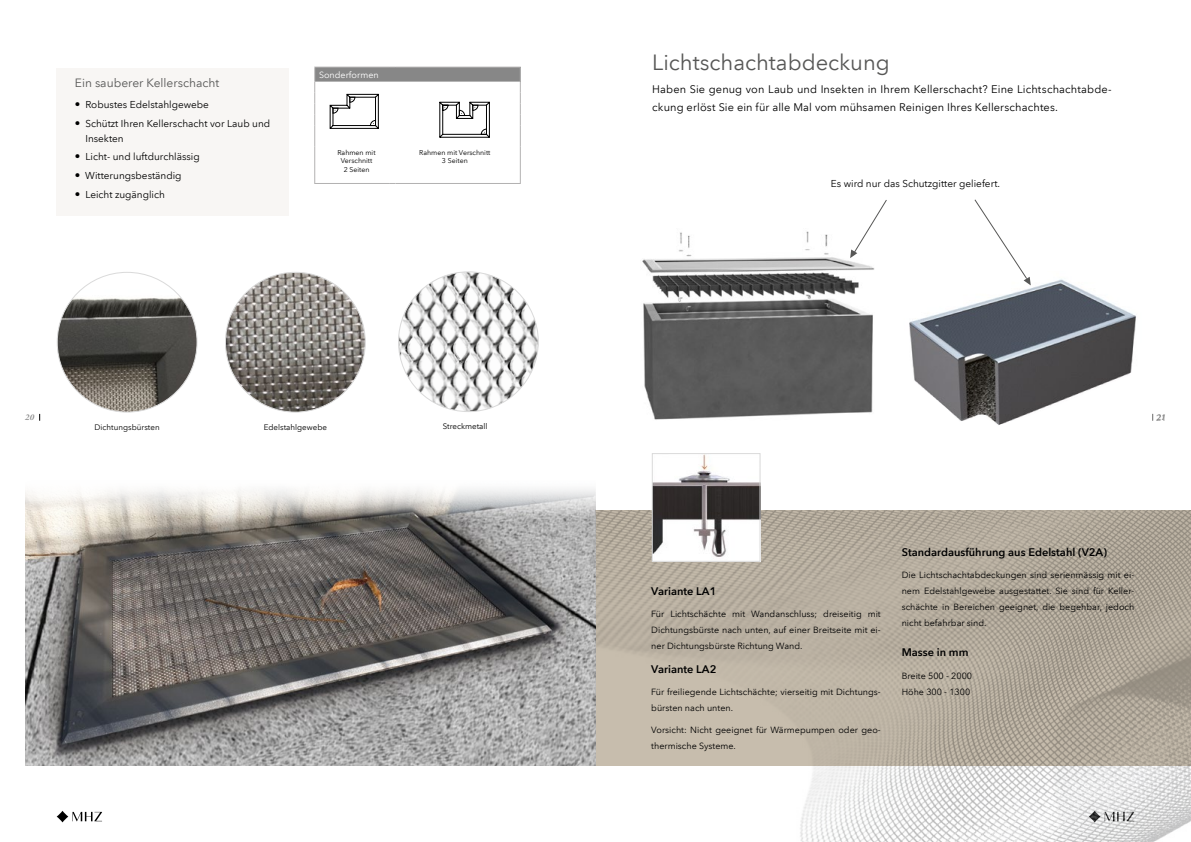
<style>
.page{position:relative;width:1191px;height:842px;background:#fff}
.page>*{position:absolute;margin:0;border:0;box-sizing:border-box;transform-origin:0 0}
.t1{font:22px "Avenir Next LT Com";color:#575756}
.t2{font:12px "Avenir Next LT Com";color:#575756}
.t3{font:11px/18px "Avenir Next LT Com";letter-spacing:.01em;color:#000}
.t4{font:600 11px "Avenir Next LT Com";color:#000}
.t5{font:10px/15px "Avenir Next LT Com";color:#000}
.t6{font:9px/16px "Avenir Next LT Com";color:#000}
.t7{font:9px "Avenir Next LT Com";color:#fff}
.t8{font:italic 600 9px "Garamond Premr Pro";color:#878787}
.t9{font:8px "Avenir Next LT Com";color:#000}
.t10{font:7px/8.5px "Avenir Next LT Com";color:#000;text-align:center}
.s1{font-size:11px}
</style>
<div class="page">
<svg style="left:57px;top:811px;width:45px;height:11px"></svg>
<svg style="left:314px;top:67px;width:207px;height:117px"></svg>
<img style="left:909px;top:279px;width:227px;height:146px">
<img style="left:595px;top:765px;width:596px;height:77px">
<svg style="left:595px;top:510px;width:596px;height:255px;background:#b4ab9d"></svg>
<img style="left:25px;top:489px;width:570px;height:276px">
<img style="left:654px;top:455px;width:104px;height:105px">
<div style="left:652px;top:453px;width:108px;height:109px;border:1px solid #dadada"></div>
<div style="left:56px;top:68px;width:232px;height:148px;background:#f6f4f1"></div>
<img style="left:642px;top:231px;width:233px;height:189px">
<img style="left:57px;top:290px;width:140px;height:121px">
<img style="left:225px;top:273px;width:139px;height:138px">
<img style="left:398px;top:273px;width:139px;height:139px">
<svg style="left:973px;top:199px;width:57px;height:86px"></svg>
<svg style="left:850px;top:200px;width:37px;height:58px"></svg>
<h2 class="t2" style="left:75px;top:76px;width:146px">Ein sauberer Kellerschacht</h2>
<p class="t5" style="left:75px;top:97px;width:136px"><span class="s1">•</span> Robustes Edelstahlgewebe</p>
<p class="t5" style="left:85px;top:116px;width:186px;text-indent:-10px"><span class="s1">•</span> Schützt Ihren Kellerschacht vor Laub und<br>Insekten</p>
<p class="t5" style="left:75px;top:149px;width:126px"><span class="s1">•</span> Licht- und luftdurchlässig</p>
<p class="t5" style="left:75px;top:168px;width:108px"><span class="s1">•</span> Witterungsbeständig</p>
<p class="t5" style="left:75px;top:187px;width:92px"><span class="s1">•</span> Leicht zugänglich</p>
<p class="t7" style="left:319px;top:70px;width:61px">Sonderformen</p>
<p class="t10" style="left:337px;top:148px;width:40px">Rahmen mit<br>Verschnitt<br>2 Seiten</p>
<p class="t10" style="left:419px;top:148px;width:73px">Rahmen mit Verschnitt<br>3 Seiten</p>
<p class="t8" style="left:25px;top:412px;width:10px">20</p>
<p class="t9" style="left:95px;top:422px;width:67px">Dichtungsbürsten</p>
<p class="t9" style="left:264px;top:422px;width:65px">Edelstahlgewebe</p>
<p class="t9" style="left:443px;top:422px;width:46px">Streckmetall</p>
<h1 class="t1" style="left:652px;top:50px;width:239px">Lichtschachtabdeckung</h1>
<p class="t3" style="left:652px;top:81px;width:461px">Haben Sie genug von Laub und Insekten in Ihrem Kellerschacht? Eine Lichtschachtabde&shy;ckung erlöst Sie ein für alle Mal vom mühsamen Reinigen Ihres Kellerschachtes.</p>
<p class="t5" style="left:831px;top:176px;width:171px">Es wird nur das Schutzgitter geliefert.</p>
<p class="t8" style="left:1156px;top:412px;width:10px">21</p>
<p class="t4" style="left:651px;top:585px;width:67px">Variante LA1</p>
<p class="t6" style="left:651px;top:606px;width:231px;text-align:justify">Für Lichtschächte mit Wandanschluss; dreiseitig mit Dichtungsbürste nach unten, auf einer Breitseite mit ei&shy;ner Dichtungsbürste Richtung Wand.</p>
<p class="t4" style="left:651px;top:663px;width:67px">Variante LA2</p>
<p class="t6" style="left:651px;top:684px;width:231px">Für freiliegende Lichtschächte; vierseitig mit Dichtungs&shy;bürsten nach unten.</p>
<p class="t6" style="left:651px;top:722px;width:231px">Vorsicht: Nicht geeignet für Wärmepumpen oder geo&shy;thermische Systeme.</p>
<p class="t4" style="left:901px;top:546px;width:207px">Standardausführung aus Edelstahl (V2A)</p>
<p class="t6" style="left:901px;top:567px;width:234px;text-align:justify">Die Lichtschachtabdeckungen sind serienmässig mit ei&shy;nem Edelstahlgewebe ausgestattet. Sie sind für Keller&shy;schächte in Bereichen geeignet, die begehbar, jedoch nicht befahrbar sind.</p>
<p class="t4" style="left:901px;top:645px;width:68px">Masse in mm</p>
<p class="t6" style="left:901px;top:668px;width:72px">Breite 500 - 2000<br>Höhe 300 - 1300</p>
</div>
